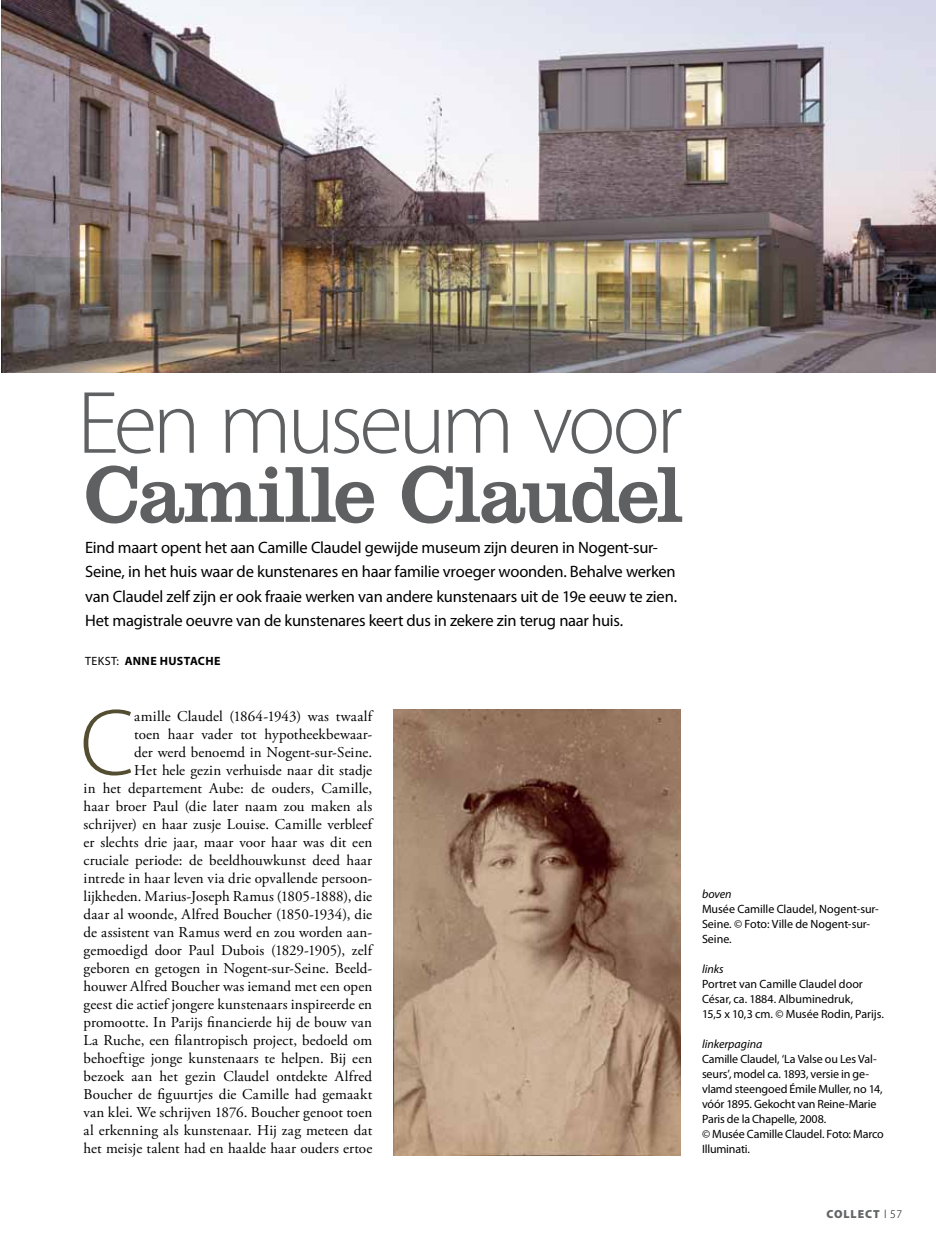
<style>
.page{position:relative;width:936px;height:1251px;background:#fff}
.page>*{position:absolute;margin:0;border:0;box-sizing:border-box;transform-origin:0 0}
.t1{font:300 95.1px "Myriad Pro";color:#534e31}
.t2{font:300 89.25px "Myriad Pro";letter-spacing:-.05em;color:#5f6062}
.t3{font:81.6px "Clarendon BT";letter-spacing:-.035em;color:#5f6062}
.t4{font:16.5px/24px "Myriad Pro";letter-spacing:-.015em;color:#000}
.t5{font:15px/18px "Adobe Garamond Pro";letter-spacing:.005em;color:#000;text-align:right}
.t6{font:12px/15px "Myriad Pro";letter-spacing:-.01em;color:#000}
.t7{font:italic 12px "Myriad Pro";letter-spacing:-.005em;color:#000}
.t8{font:700 12px "Myriad Pro";letter-spacing:.03em;color:#000}
.t9{font:900 11.7px "Myriad Pro";letter-spacing:.08em;color:#636466}
.s1{font-weight:400}
.s2{font-weight:300;color:#000}
</style>
<div class="page">
<img style="left:1px;top:0;width:934px;height:372px">
<img style="left:393px;top:709px;width:287px;height:446px">
<h2 class="t2" style="left:77px;top:374px;width:607px">Een museum voor</h2>
<h3 class="t3" style="left:83px;top:443px;width:602px">Camille Claudel</h3>
<p class="t4" style="left:85px;top:536px;width:593px">Eind maart opent het aan Camille Claudel gewijde museum zijn deuren in Nogent-sur-Seine, in het huis waar de kunstenares en haar familie vroeger woonden. Behalve werken van Claudel zelf zijn er ook fraaie werken van andere kunstenaars uit de 19e eeuw te zien.<br>Het magistrale oeuvre van de kunstenares keert dus in zekere zin terug naar huis.</p>
<p class="t8" style="left:85px;top:653px;width:137px"><span class="s1">tekst:</span> ANNE HUSTACHE</p>
<h1 class="t1" style="left:80px;top:690px;width:56px">C</h1>
<p class="t5" style="left:84px;top:707px;width:290px">amille Claudel (1864-1943) was twaalf<br>toen haar vader tot hypotheekbewaar-<br>der werd benoemd in Nogent-sur-Seine.<br>Het hele gezin verhuisde naar dit stadje<br>in het departement Aube: de ouders, Camille, haar broer Paul (die later naam zou maken als schrijver) en haar zusje Louise. Camille verbleef er slechts drie jaar, maar voor haar was dit een cruciale periode: de beeldhouwkunst deed haar intrede in haar leven via drie opvallende persoon&shy;lijkheden. Marius-Joseph Ramus (1805-1888), die daar al woonde, Alfred Boucher (1850-1934), die de assistent van Ramus werd en zou worden aan&shy;gemoedigd door Paul Dubois (1829-1905), zelf geboren en getogen in Nogent-sur-Seine. Beeld&shy;houwer Alfred Boucher was iemand met een open geest die actief jongere kunstenaars inspireerde en promootte. In Parijs financierde hij de bouw van La Ruche, een filantropisch project, bedoeld om behoeftige jonge kunstenaars te helpen. Bij een bezoek aan het gezin Claudel ontdekte Alfred Boucher de figuurtjes die Camille had gemaakt van klei. We schrijven 1876. Boucher genoot toen al erkenning als kunstenaar. Hij zag meteen dat het meisje talent had en haalde haar ouders ertoe</p>
<p class="t7" style="left:702px;top:887px;width:31px">boven</p>
<p class="t6" style="left:702px;top:901px;width:178px">Musée Camille Claudel, Nogent-sur-<br>Seine. © Foto: Ville de Nogent-sur-<br>Seine.</p>
<p class="t7" style="left:702px;top:962px;width:23px">links</p>
<p class="t6" style="left:702px;top:976px;width:183px">Portret van Camille Claudel door<br>César, ca. 1884. Albuminedruk,<br>15,5 x 10,3 cm. © Musée Rodin, Parijs.</p>
<p class="t7" style="left:702px;top:1037px;width:62px">linkerpagina</p>
<p class="t6" style="left:702px;top:1051px;width:183px">Camille Claudel, ‘La Valse ou Les Val&shy;seurs’, model ca. 1893, versie in ge&shy;vlamd steengoed Émile Muller, no 14, vóór 1895. Gekocht van Reine-Marie<br>Paris de la Chapelle, 2008.<br>© Musée Camille Claudel. Foto: Marco<br>Illuminati.</p>
<p class="t9" style="left:826px;top:1207px;width:77px">COLLECT <span class="s2">l 57</span></p>
</div>
